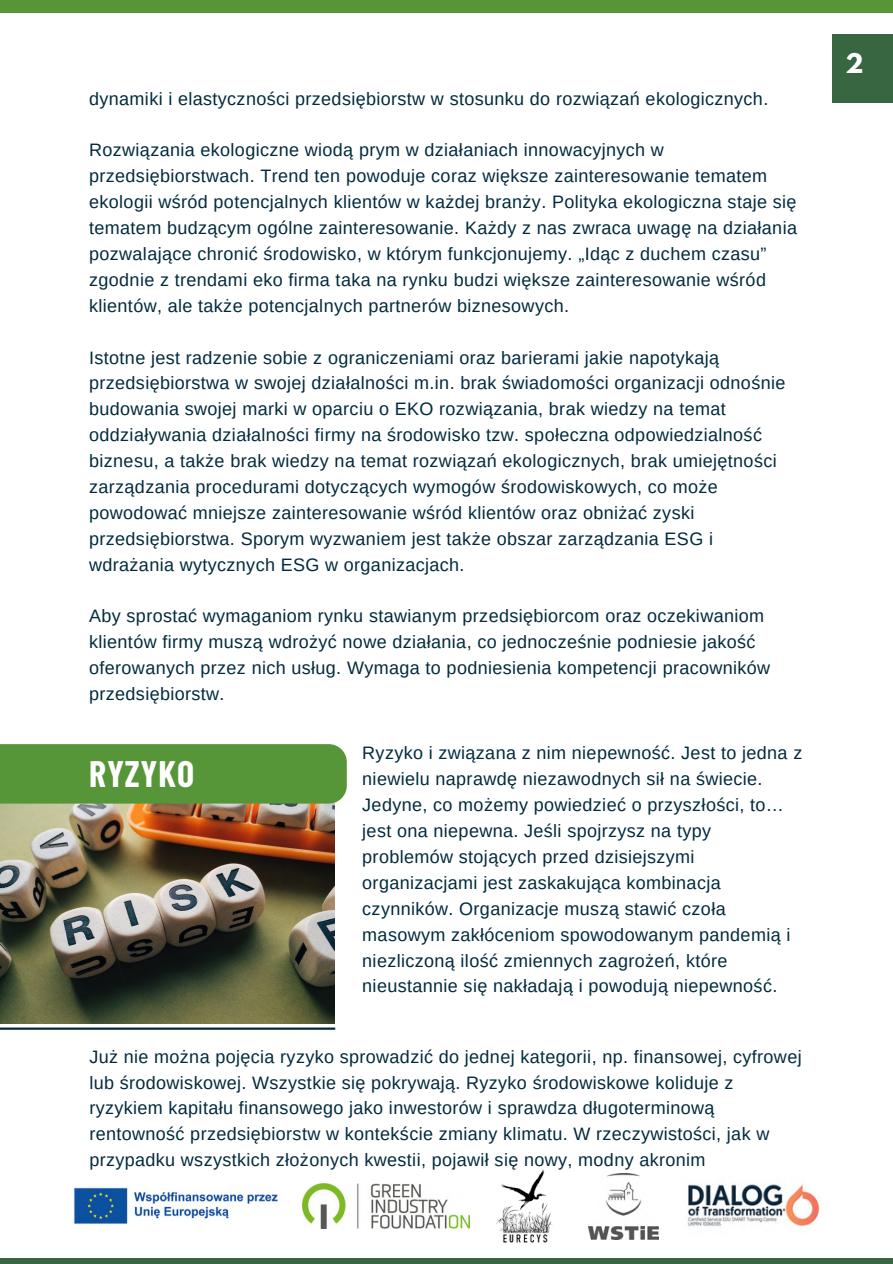
<style>
.page{position:relative;width:893px;height:1264px;background:#fff}
.page>*{position:absolute;margin:0;border:0;box-sizing:border-box;transform-origin:0 0}
.t1{font:700 36px "Barlow Condensed";letter-spacing:.025em;color:#fff}
.t2{font:700 24px "League Spartan";color:#fff}
.t3{font:18px/25.8px "Arimo";letter-spacing:.02em;color:#022a3d}
</style>
<div class="page">
<div style="left:0;top:0;width:892px;height:12px;background:#569639"></div>
<div style="left:0;top:1257px;width:892px;height:6px;background:#386641"></div>
<div style="left:831px;top:34px;width:61px;height:68px;background:#386641"></div>
<img style="left:588px;top:1173px;width:70px;height:66px">
<img style="left:496px;top:1169px;width:56px;height:73px">
<img style="left:302px;top:1183px;width:167px;height:45px">
<img style="left:687px;top:1184px;width:133px;height:43px">
<img style="left:74px;top:1187px;width:204px;height:38px">
<img style="left:0;top:803px;width:334px;height:220px">
<div style="left:0;top:744px;width:347px;height:59px;background:#569639"></div>
<hr style="left:0;top:1027px;width:335px;height:2px;background:#022a3d">
<p class="t3" style="left:89px;top:85px;width:680px">dynamiki i elastyczności przedsiębiorstw w stosunku do rozwiązań ekologicznych.</p>
<p class="t3" style="left:89px;top:137px;width:709px">Rozwiązania ekologiczne wiodą prym w działaniach innowacyjnych w przedsiębiorstwach. Trend ten powoduje coraz większe zainteresowanie tematem ekologii wśród potencjalnych klientów w każdej branży. Polityka ekologiczna staje się tematem budzącym ogólne zainteresowanie. Każdy z nas zwraca uwagę na działania pozwalające chronić środowisko, w którym funkcjonujemy. „Idąc z duchem czasu” zgodnie z trendami eko firma taka na rynku budzi większe zainteresowanie wśród klientów, ale także potencjalnych partnerów biznesowych.</p>
<p class="t3" style="left:89px;top:344px;width:697px">Istotne jest radzenie sobie z ograniczeniami oraz barierami jakie napotykają przedsiębiorstwa w swojej działalności m.in. brak świadomości organizacji odnośnie budowania swojej marki w oparciu o EKO rozwiązania, brak wiedzy na temat oddziaływania działalności firmy na środowisko tzw. społeczna odpowiedzialność biznesu, a także brak wiedzy na temat rozwiązań ekologicznych, brak umiejętności zarządzania procedurami dotyczących wymogów środowiskowych, co może powodować mniejsze zainteresowanie wśród klientów oraz obniżać zyski przedsiębiorstwa. Sporym wyzwaniem jest także obszar zarządzania ESG i wdrażania wytycznych ESG w organizacjach.</p>
<p class="t3" style="left:89px;top:603px;width:682px">Aby sprostać wymaganiom rynku stawianym przedsiębiorcom oraz oczekiwaniom klientów firmy muszą wdrożyć nowe działania, co jednocześnie podniesie jakość oferowanych przez nich usług. Wymaga to podniesienia kompetencji pracowników przedsiębiorstw.</p>
<p class="t1" style="left:89px;top:750px;width:106px">RYZYKO</p>
<p class="t3" style="left:362px;top:740px;width:441px">Ryzyko i związana z nim niepewność. Jest to jedna z niewielu naprawdę niezawodnych sił na świecie.</p>
<p class="t3" style="left:362px;top:792px;width:429px">Jedyne, co możemy powiedzieć o przyszłości, to… jest ona niepewna. Jeśli spojrzysz na typy problemów stojących przed dzisiejszymi organizacjami jest zaskakująca kombinacja czynników. Organizacje muszą stawić czoła masowym zakłóceniom spowodowanym pandemią i niezliczoną ilość zmiennych zagrożeń, które nieustannie się nakładają i powodują niepewność.</p>
<p class="t3" style="left:89px;top:1043px;width:713px">Już nie można pojęcia ryzyko sprowadzić do jednej kategorii, np. finansowej, cyfrowej lub środowiskowej. Wszystkie się pokrywają. Ryzyko środowiskowe koliduje z ryzykiem kapitału finansowego jako inwestorów i sprawdza długoterminową rentowność przedsiębiorstw w kontekście zmiany klimatu. W rzeczywistości, jak w przypadku wszystkich złożonych kwestii, pojawił się nowy, modny akronim</p>
<p class="t2" style="left:845px;top:52px;width:20px">2</p>
</div>
